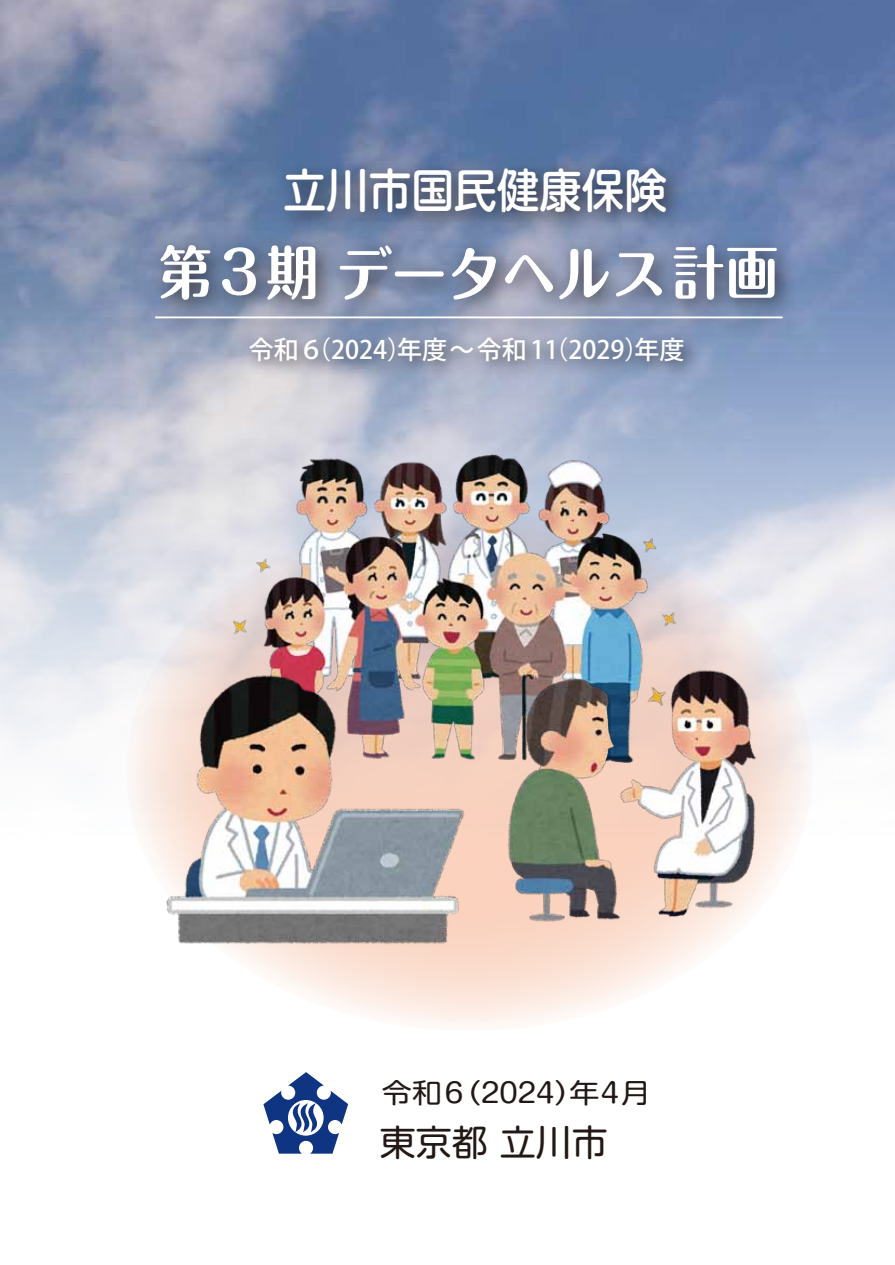
<style>
.page{position:relative;width:895px;height:1265px;background:#fff}
.page>*{position:absolute;margin:0;border:0;box-sizing:border-box;transform-origin:0 0}
.t1{font:700 59.85px "Maru Fo Pro";color:#fff;scale:.92 1}
.t2{font:500 46.5px "Shin M Go Pro";color:#fff;scale:.92 1}
.t3{font:36px "Shin M Go Pro";color:#221815}
.t4{font:27px "Shin M Go Pro";color:#221815;scale:1.11 1}
.t5{font:500 25.35px "Koz Go Pro";color:#fff}
.s1{font-size:58.2px}
</style>
<div class="page">
<svg style="left:126px;top:512px;width:686px;height:518px"></svg>
<img style="left:0;top:0;width:895px;height:974px">
<img style="left:139px;top:146px;width:686px;height:191px">
<img style="left:231px;top:347px;width:485px;height:48px">
<svg style="left:263px;top:1072px;width:85px;height:81px"></svg>
<img style="left:135px;top:297px;width:676px;height:50px">
<hr style="left:155px;top:316px;width:627px;height:2px;background:#fff">
<img style="left:228px;top:440px;width:452px;height:336px">
<img style="left:163px;top:667px;width:309px;height:287px">
<img style="left:500px;top:663px;width:265px;height:266px">
<h2 class="t2" style="left:283px;top:153px;width:419px">立川市国民健康保険</h2>
<h1 class="t1" style="left:159px;top:226px;width:675px"><span class="s1">第３期</span> データヘルス<span class="s1">計画</span></h1>
<p class="t5" style="left:249px;top:333px;width:437px">令和６（2024）年度～令和1（2029）年度</p>
<p class="t5" style="left:544px;top:333px;width:16px">1</p>
<p class="t4" style="left:382px;top:1071px;width:244px">令和６（2024）年4月</p>
<h3 class="t3" style="left:380px;top:1112px;width:229px">東京都 立川市</h3>
</div>
